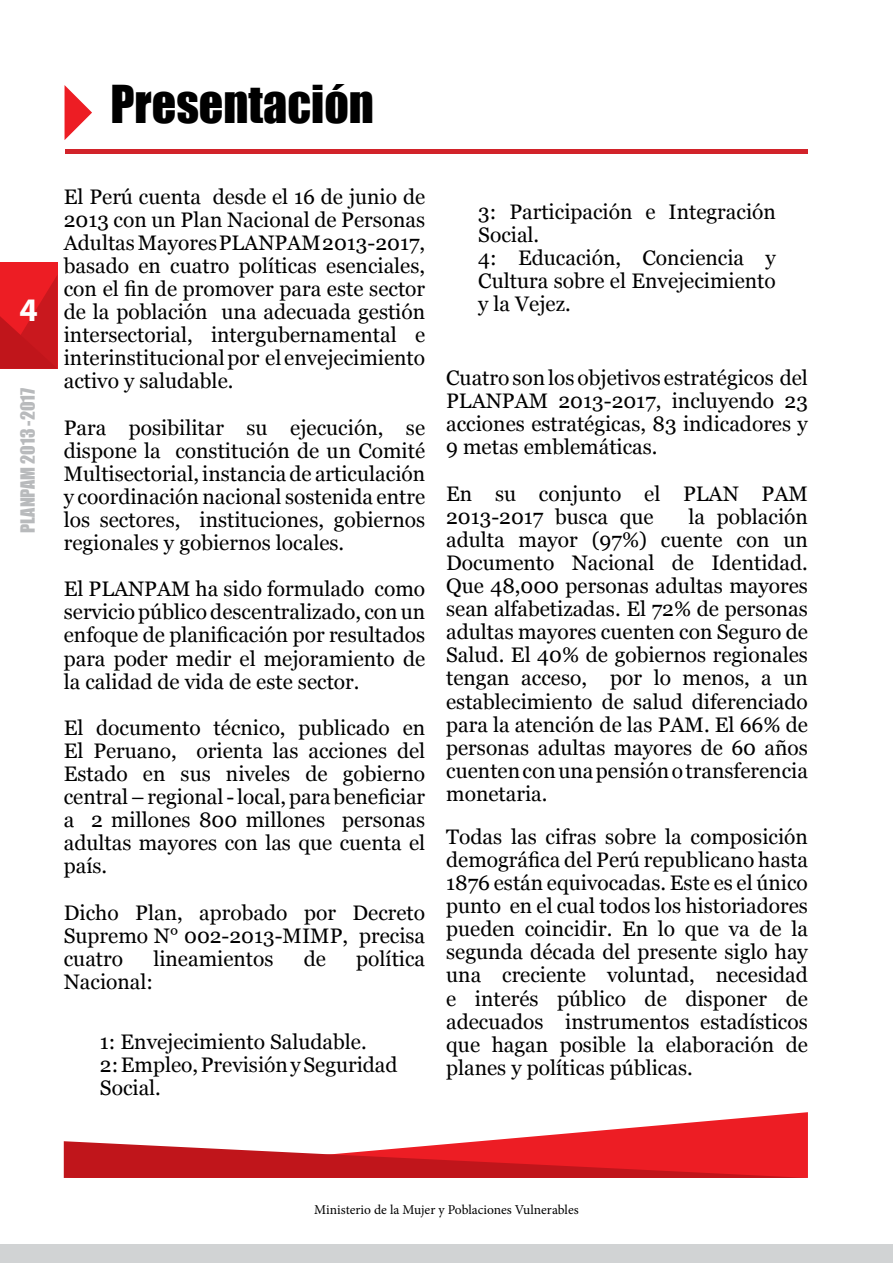
<style>
.page{position:relative;width:893px;height:1263px;background:#fff}
.page>*{position:absolute;margin:0;border:0;box-sizing:border-box;transform-origin:0 0}
.t1{font:48px "Impact";color:#000}
.t2{font:700 33px "Myriad Pro";color:#fff}
.t3{font:21px/23.1px "Georgia";color:#000;text-align:justify}
.t4{font:18px "Impact";color:#b8babc}
.t5{font:13.5px "Minion Pro";color:#000}
</style>
<div class="page">
<div style="left:0;top:262px;width:57px;height:107px;background:#ed1d24"></div>
<svg style="left:0;top:276px;width:57px;height:93px"></svg>
<div style="left:0;top:1244px;width:893px;height:19px;background:#d1d3d4"></div>
<svg style="left:482px;top:1112px;width:326px;height:29px"></svg>
<svg style="left:64px;top:1141px;width:744px;height:37px"></svg>
<svg style="left:65px;top:85px;width:27px;height:55px"></svg>
<hr style="left:65px;top:149px;width:743px;height:4px;background:#d2232a">
<h2 class="t2" style="left:20px;top:289px;width:20px">4</h2>
<p class="t4" style="left:14px;top:533px;width:147px;rotate:-90deg">PLANPAM 2013 -2017</p>
<h1 class="t1" style="left:111px;top:67px;width:265px">Presentación</h1>
<p class="t3" style="left:64px;top:185px;width:363px">El Perú cuenta desde el 16 de junio de 2013 con un Plan Nacional de Personas Adultas Mayores PLANPAM 2013-2017, basado en cuatro políticas esenciales, con el fin de promover para este sector de la población una adecuada gestión intersectorial, intergubernamental e interinstitucional por el envejecimiento activo y saludable.</p>
<p class="t3" style="left:64px;top:416px;width:363px">Para posibilitar su ejecución, se dispone la constitución de un Comité Multisectorial, instancia de articulación y coordinación nacional sostenida entre los sectores, instituciones, gobiernos regionales y gobiernos locales.</p>
<p class="t3" style="left:64px;top:578px;width:363px">El PLANPAM ha sido formulado como servicio público descentralizado, con un enfoque de planificación por resultados para poder medir el mejoramiento de la calidad de vida de este sector.</p>
<p class="t3" style="left:64px;top:716px;width:363px">El documento técnico, publicado en El Peruano, orienta las acciones del Estado en sus niveles de gobierno central – regional - local, para beneficiar a 2 millones 800 millones personas adultas mayores con las que cuenta el país.</p>
<p class="t3" style="left:64px;top:901px;width:363px">Dicho Plan, aprobado por Decreto Supremo N° 002-2013-MIMP, precisa cuatro</p>
<p class="t3" style="left:153px;top:947px;width:122px">lineamientos</p>
<p class="t3" style="left:304px;top:947px;width:24px">de</p>
<p class="t3" style="left:356px;top:947px;width:70px">política</p>
<p class="t3" style="left:64px;top:971px;width:91px">Nacional:</p>
<p class="t3" style="left:100px;top:1031px;width:299px;text-align:left">1: Envejecimiento Saludable.<br>2: Empleo, Previsión y Seguridad<br>Social.</p>
<p class="t3" style="left:478px;top:200px;width:299px;text-align:left">3: Participación e Integración<br>Social.<br>4: Educación, Conciencia y<br>Cultura sobre el Envejecimiento y la Vejez.</p>
<p class="t3" style="left:446px;top:367px;width:363px">Cuatro son los objetivos estratégicos del PLANPAM 2013-2017, incluyendo 23 acciones estratégicas, 83 indicadores y 9 metas emblemáticas.</p>
<p class="t3" style="left:446px;top:482px;width:363px">En su conjunto el PLAN PAM<br>2013-2017 busca que</p>
<p class="t3" style="left:446px;top:505px;width:363px;text-indent:242px">la población adulta mayor (97%) cuente con un Documento Nacional de Identidad.<br>Que 48,000 personas adultas mayores sean alfabetizadas. El 72% de personas adultas mayores cuenten con Seguro de Salud. El 40% de gobiernos regionales tengan acceso, por lo menos, a un establecimiento de salud diferenciado para la atención de las PAM. El 66% de personas adultas mayores de 60 años cuenten con una pensión o transferencia monetaria.</p>
<p class="t3" style="left:446px;top:825px;width:363px">Todas las cifras sobre la composición demográfica del Perú republicano hasta 1876 están equivocadas. Este es el único punto en el cual todos los historiadores pueden coincidir. En lo que va de la segunda década del presente siglo hay una creciente voluntad, necesidad e interés público de disponer de adecuados instrumentos estadísticos que hagan posible la elaboración de planes y políticas públicas.</p>
<p class="t5" style="left:314px;top:1201px;width:266px">Ministerio de la Mujer y Poblaciones Vulnerables</p>
</div>
